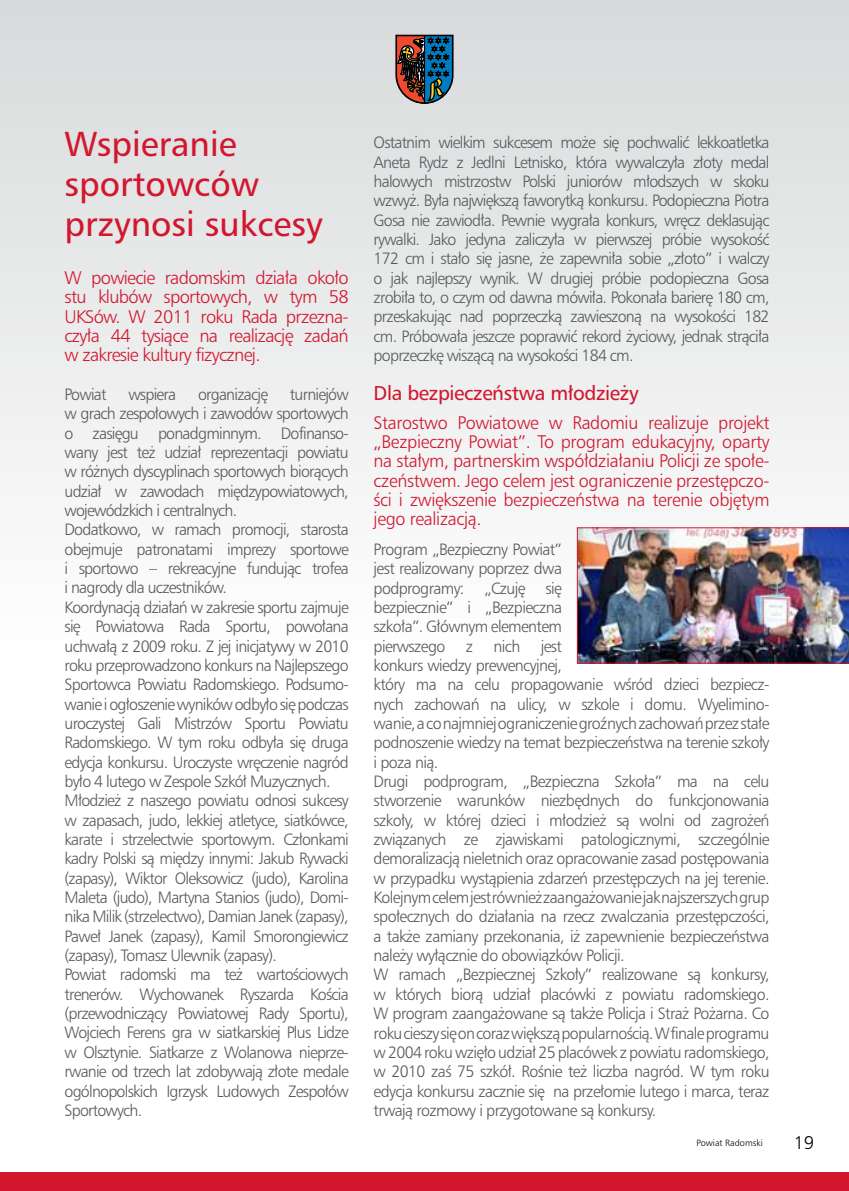
<style>
.page{position:relative;width:849px;height:1191px;background:#fff}
.page>*{position:absolute;margin:0;border:0;box-sizing:border-box;transform-origin:0 0}
.t1{font:33.25px/39.9px "Humnst 777 PL";color:#d2162e}
.t2{font:19.25px "Humnst 777 PL";letter-spacing:-.02em;color:#d2162e}
.t3{font:17.5px/19.2px "Humnst 777 Lt PL";letter-spacing:-.03em;color:#d2162e;text-align:justify}
.t4{font:17.5px "Humnst 777 Lt PL";color:#000}
.t5{font:15.75px/19.4px "Humnst 777 Lt PL";letter-spacing:-.05em;color:#58595b;text-align:justify}
.t6{font:8.75px "Humnst 777 Lt PL";color:#000}
</style>
<div class="page">
<div style="left:0;top:0;width:848px;height:755px;background:linear-gradient(to bottom,#d8dadb,#fff)"></div>
<div style="left:0;top:1172px;width:848px;height:19px;background:#d2162e"></div>
<svg style="left:396px;top:35px;width:57px;height:68px;background:#464c55"></svg>
<img style="left:576px;top:527px;width:272px;height:136px">
<h1 class="t1" style="left:64px;top:123px;width:259px">Wspieranie sportowców przynosi sukcesy</h1>
<p class="t3" style="left:64px;top:268px;width:286px">W powiecie radomskim działa około stu klubów sportowych, w tym 58<br>UKSów. W 2011 roku Rada przezna&shy;czyła 44 tysiące na realizację zadań w zakresie kultury fizycznej.</p>
<p class="t5" style="left:64px;top:384px;width:43px">Powiat</p>
<p class="t5" style="left:128px;top:384px;width:49px">wspiera</p>
<p class="t5" style="left:198px;top:384px;width:71px">organizację</p>
<p class="t5" style="left:64px;top:384px;width:286px;text-align:left;text-indent:225px">turniejów w grach zespołowych i zawodów sportowych o zasięgu ponadgminnym. Dofinanso&shy;wany jest też udział reprezentacji powiatu w różnych dyscyplinach sportowych biorących udział w zawodach międzypowiatowych, wojewódzkich i centralnych.<br>Dodatkowo, w ramach promocji, starosta obejmuje patronatami imprezy sportowe i sportowo – rekreacyjne fundując trofea i nagrody dla uczestników.<br>Koordynacją działań w zakresie sportu zajmuje się Powiatowa Rada Sportu, powołana uchwałą z 2009 roku. Z jej inicjatywy w 2010 roku przeprowadzono konkurs na Najlepszego Sportowca Powiatu Radomskiego. Podsumo&shy;wanie i ogłoszenie wyników odbyło się podczas uroczystej Gali Mistrzów Sportu Powiatu Radomskiego. W tym roku odbyła się druga edycja konkursu. Uroczyste wręczenie nagród było 4 lutego w Zespole Szkół Muzycznych.<br>Młodzież z naszego powiatu odnosi sukcesy w zapasach, judo, lekkiej atletyce, siatkówce, karate i strzelectwie sportowym. Członkami kadry Polski są między innymi: Jakub Rywacki (zapasy), Wiktor Oleksowicz (judo), Karolina Maleta (judo), Martyna Stanios (judo), Domi&shy;nika Milik (strzelectwo), Damian Janek (zapasy), Paweł Janek (zapasy), Kamil Smorongiewicz (zapasy), Tomasz Ulewnik (zapasy).<br>Powiat radomski ma też wartościowych trenerów. Wychowanek Ryszarda Kościa (przewodniczący Powiatowej Rady Sportu), Wojciech Ferens gra w siatkarskiej Plus Lidze w Olsztynie. Siatkarze z Wolanowa nieprze&shy;rwanie od trzech lat zdobywają złote medale ogólnopolskich Igrzysk Ludowych Zespołów Sportowych.</p>
<p class="t5" style="left:373px;top:132px;width:397px">Ostatnim wielkim sukcesem może się pochwalić lekkoatletka Aneta Rydz z Jedlni Letnisko, która wywalczyła złoty medal halowych mistrzostw Polski juniorów młodszych w skoku wzwyż. Była największą faworytką konkursu. Podopieczna Piotra Gosa nie zawiodła. Pewnie wygrała konkurs, wręcz deklasując rywalki. Jako jedyna zaliczyła w pierwszej próbie wysokość 172 cm i stało się jasne, że zapewniła sobie „złoto” i walczy o jak najlepszy wynik. W drugiej próbie podopieczna Gosa zrobiła to, o czym od dawna mówiła. Pokonała barierę 180 cm, przeskakując nad poprzeczką zawieszoną na wysokości 182 cm. Próbowała jeszcze poprawić rekord życiowy, jednak strąciła poprzeczkę wiszącą na wysokości 184 cm.</p>
<p class="t2" style="left:373px;top:380px;width:266px">Dla bezpieczeństwa młodzieży</p>
<p class="t3" style="left:373px;top:413px;width:397px">Starostwo Powiatowe w Radomiu realizuje projekt „Bezpieczny Powiat”. To program edukacyjny, oparty na stałym, partnerskim współdziałaniu Policji ze społe&shy;czeństwem. Jego celem jest ograniczenie przestępczo&shy;ści i zwiększenie bezpieczeństwa na terenie objętym jego realizacją.</p>
<p class="t5" style="left:373px;top:539px;width:190px">Program „Bezpieczny Powiat” jest realizowany poprzez dwa podprogramy:</p>
<p class="t5" style="left:373px;top:578px;width:190px;text-indent:172px">się bezpiecznie” i „Bezpieczna szkoła”. Głównym elementem pierwszego</p>
<p class="t5" style="left:484px;top:578px;width:43px">„Czuję</p>
<p class="t5" style="left:465px;top:636px;width:9px">z</p>
<p class="t5" style="left:493px;top:636px;width:28px">nich</p>
<p class="t5" style="left:373px;top:636px;width:397px;text-align:left;text-indent:167px">jest<br>konkurs wiedzy prewencyjnej,<br>który ma na celu propagowanie wśród dzieci bezpiecz&shy;nych zachowań na ulicy, w szkole i domu. Wyelimino&shy;wanie, a co najmniej ograniczenie groźnych zachowań przez stałe podnoszenie wiedzy na temat bezpieczeństwa na terenie szkoły i poza nią.<br>Drugi podprogram, „Bezpieczna Szkoła” ma na celu stworzenie warunków niezbędnych do funkcjonowania szkoły, w której dzieci i młodzież są wolni od zagrożeń związanych ze zjawiskami patologicznymi, szczególnie demoralizacją nieletnich oraz opracowanie zasad postępowania w przypadku wystąpienia zdarzeń przestępczych na jej terenie.<br>Kolejnym celem jest również zaangażowanie jak najszerszych grup społecznych do działania na rzecz zwalczania przestępczości, a także zamiany przekonania, iż zapewnienie bezpieczeństwa należy wyłącznie do obowiązków Policji.<br>W ramach „Bezpiecznej Szkoły” realizowane są konkursy, w których biorą udział placówki z powiatu radomskiego.<br>W program zaangażowane są także Policja i Straż Pożarna. Co roku cieszy się on coraz większą popularnością. W finale programu w 2004 roku wzięło udział 25 placówek z powiatu radomskiego, w 2010 zaś 75 szkół. Rośnie też liczba nagród. W tym roku edycja konkursu zacznie się na przełomie lutego i marca, teraz trwają rozmowy i przygotowane są konkursy.</p>
<p class="t6" style="left:696px;top:1137px;width:68px">Powiat Radomski</p>
<p class="t4" style="left:793px;top:1131px;width:22px">19</p>
</div>
